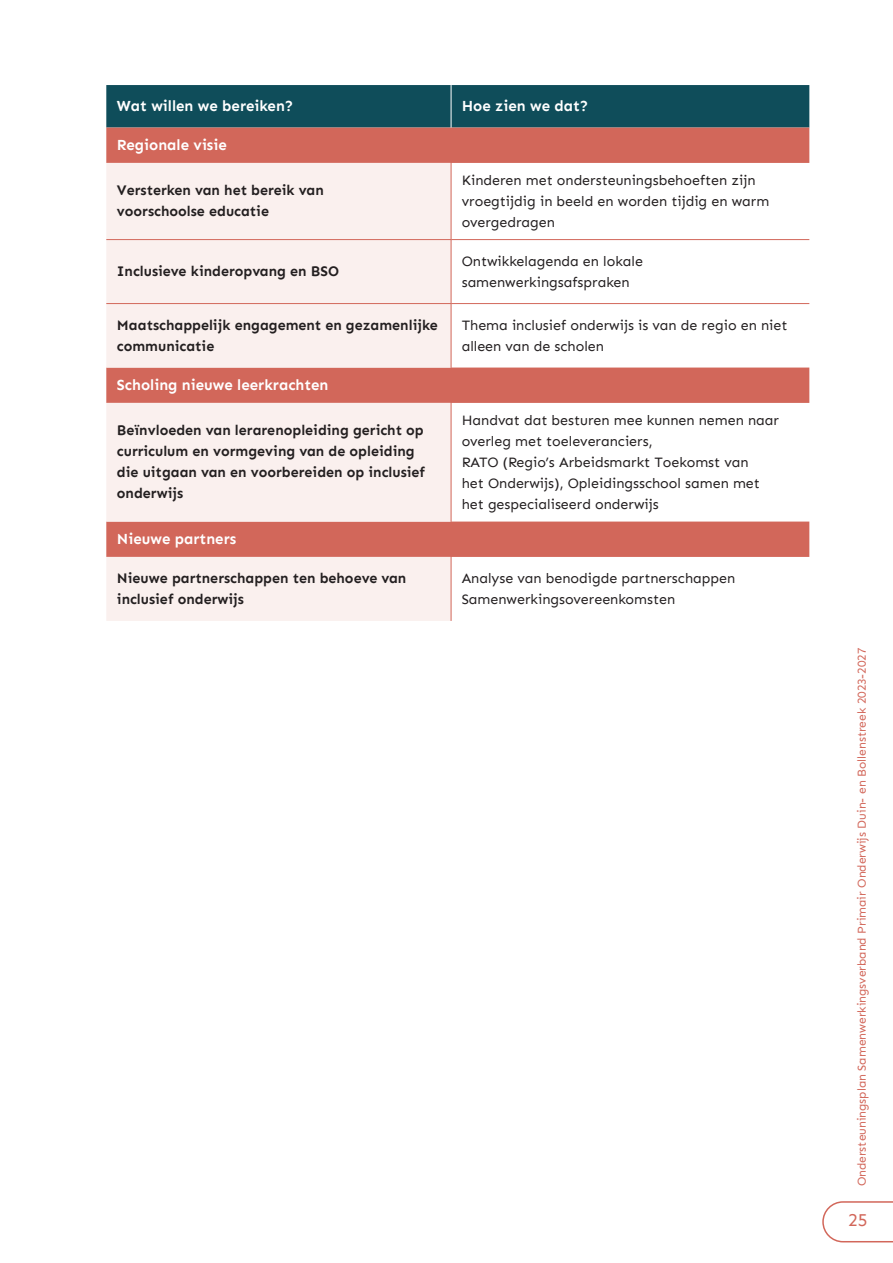
<style>
.page{position:relative;width:893px;height:1263px;background:#fff}
.page>*{position:absolute;margin:0;border:0;box-sizing:border-box;transform-origin:0 0}
.t1{font:18px "Sen";color:#d2675a}
.t2{font:700 15px "Sen";color:#fff}
.t3{font:14.25px/21px "Sen";color:#231f20}
.t4{font:700 14.25px/21px "Sen";color:#231f20}
.t5{font:12px "Sen";color:#d2675a}
</style>
<div class="page">
<svg style="left:822px;top:1201px;width:71px;height:42px"></svg>
<div style="left:106px;top:85px;width:703px;height:43px;background:#0f4d5a"></div>
<svg style="left:106px;top:128px;width:703px;height:429px"></svg>
<svg style="left:106px;top:163px;width:345px;height:458px;background:#f3dbd7"></svg>
<hr style="left:451px;top:128px;width:1px;height:35px;background:#d2675a">
<hr style="left:451px;top:368px;width:1px;height:35px;background:#d2675a">
<hr style="left:451px;top:522px;width:1px;height:35px;background:#d2675a">
<hr style="left:451px;top:85px;width:1px;height:43px;background:#fff">
<hr style="left:451px;top:163px;width:1px;height:76px;background:#d2675a">
<hr style="left:106px;top:239px;width:345px;height:1px;background:#d2675a">
<hr style="left:451px;top:240px;width:1px;height:63px;background:#d2675a">
<hr style="left:451px;top:239px;width:358px;height:1px;background:#d2675a">
<hr style="left:106px;top:303px;width:345px;height:1px;background:#d2675a">
<hr style="left:451px;top:304px;width:1px;height:64px;background:#d2675a">
<hr style="left:451px;top:303px;width:358px;height:1px;background:#d2675a">
<hr style="left:451px;top:403px;width:1px;height:119px;background:#d2675a">
<hr style="left:451px;top:557px;width:1px;height:64px;background:#d2675a">
<p class="t2" style="left:117px;top:98px;width:178px">Wat willen we bereiken?</p>
<p class="t2" style="left:462px;top:98px;width:128px">Hoe zien we dat?</p>
<p class="t2" style="left:117px;top:137px;width:111px">Regionale visie</p>
<p class="t4" style="left:117px;top:180px;width:208px">Versterken van het bereik van voorschoolse educatie</p>
<p class="t3" style="left:462px;top:170px;width:309px">Kinderen met ondersteuningsbehoeften zijn vroegtijdig in beeld en worden tijdig en warm overgedragen</p>
<p class="t4" style="left:117px;top:261px;width:224px">Inclusieve kinderopvang en BSO</p>
<p class="t3" style="left:462px;top:250px;width:183px">Ontwikkelagenda en lokale samenwerkingsafspraken</p>
<p class="t4" style="left:117px;top:314px;width:322px">Maatschappelijk engagement en gezamenlijke communicatie</p>
<p class="t3" style="left:462px;top:314px;width:327px">Thema inclusief onderwijs is van de regio en niet alleen van de scholen</p>
<p class="t2" style="left:117px;top:376px;width:213px">Scholing nieuwe leerkrachten</p>
<p class="t4" style="left:117px;top:420px;width:310px">Beïnvloeden van lerarenopleiding gericht op curriculum en vormgeving van de opleiding die uitgaan van en voorbereiden op inclusief onderwijs</p>
<p class="t3" style="left:462px;top:409px;width:319px">Handvat dat besturen mee kunnen nemen naar overleg met toeleveranciers,<br>RATO (Regio’s Arbeidsmarkt Toekomst van<br>het Onderwijs), Opleidingsschool samen met het gespecialiseerd onderwijs</p>
<p class="t2" style="left:117px;top:530px;width:121px">Nieuwe partners</p>
<p class="t4" style="left:117px;top:568px;width:291px">Nieuwe partnerschappen ten behoeve van inclusief onderwijs</p>
<p class="t3" style="left:462px;top:568px;width:275px">Analyse van benodigde partnerschappen<br>Samenwerkingsovereenkomsten</p>
<p class="t5" style="left:855px;top:1186px;width:540px;rotate:-90deg">Ondersteuningsplan Samenwerkingsverband Primair Onderwijs Duin- en Bollenstreek 2023-2027</p>
<p class="t1" style="left:848px;top:1210px;width:21px">25</p>
</div>
